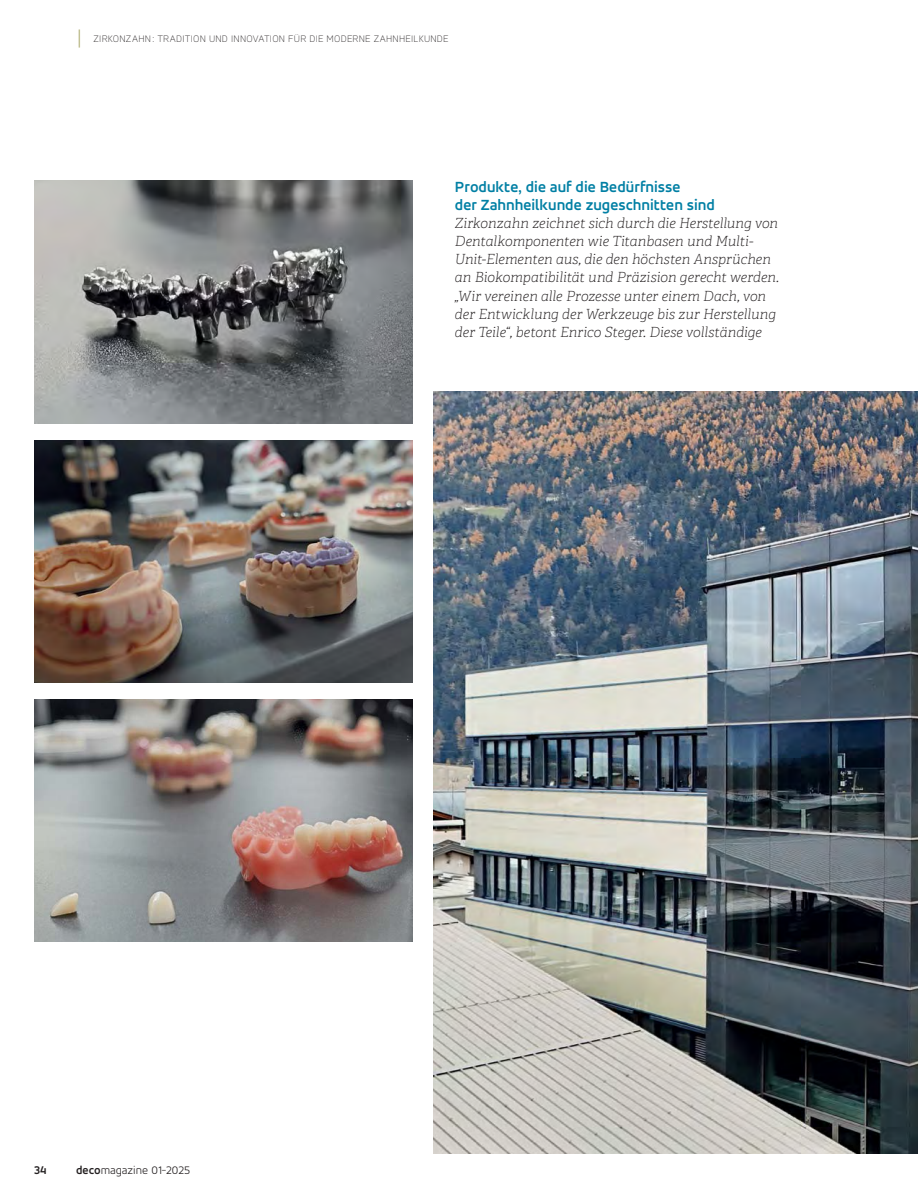
<style>
.page{position:relative;width:918px;height:1188px;background:#fff}
.page>*{position:absolute;margin:0;border:0;box-sizing:border-box;transform-origin:0 0}
.t1{font:300 21px "DIN Pro";color:#aaa869}
.t2{font:700 15.75px/18.1px "Tornos Accord Alt";color:#007fa4}
.t3{font:italic 100 13.95px/18.1px "Adelle";color:#231f20}
.t4{font:300 12px "Tornos Accord Alt";color:#231f20}
.t5{font:700 12px "Tornos Accord Alt";color:#231f20}
.t6{font:100 10.5px "Tornos Accord Alt";letter-spacing:.025em;color:#231f20}
.s1{font-weight:700}
</style>
<div class="page">
<img style="left:434px;top:391px;width:484px;height:762px">
<img style="left:34px;top:699px;width:379px;height:243px">
<img style="left:34px;top:440px;width:379px;height:243px">
<img style="left:34px;top:181px;width:379px;height:242px">
<h1 class="t1" style="left:76px;top:27px;width:8px">|</h1>
<p class="t6" style="left:94px;top:35px;width:357px">ZIRKONZAHN : TRADITION UND INNOVATION FÜR DIE MODERNE ZAHNHEILKUNDE</p>
<p class="t2" style="left:455px;top:178px;width:261px">Produkte, die auf die Bedürfnisse<br>der Zahnheilkunde zugeschnitten sind</p>
<p class="t3" style="left:455px;top:215px;width:326px">Zirkonzahn zeichnet sich durch die Herstellung von Dentalkomponenten wie Titanbasen und Multi-Unit-Elementen aus, die den höchsten Ansprüchen an Biokompatibilität und Präzision gerecht werden. „Wir vereinen alle Prozesse unter einem Dach, von der Entwicklung der Werkzeuge bis zur Herstellung der Teile“, betont Enrico Steger. Diese vollständige</p>
<p class="t5" style="left:34px;top:1165px;width:14px">34</p>
<p class="t4" style="left:76px;top:1166px;width:115px"><span class="s1">deco</span>magazine 01-2025</p>
</div>
